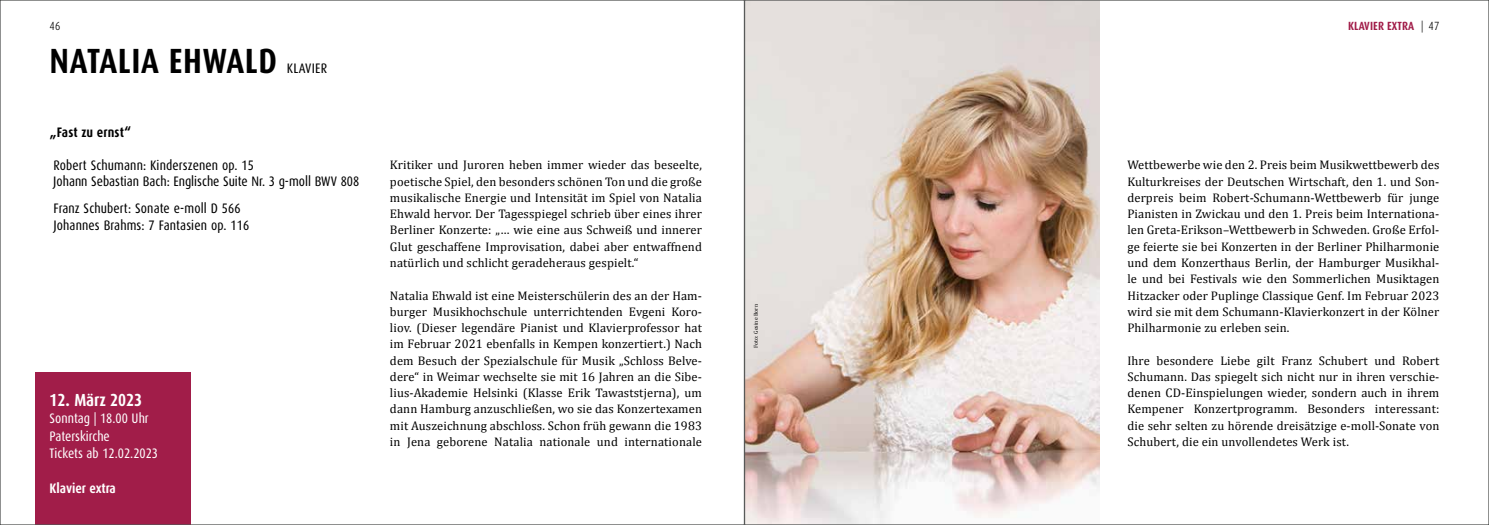
<style>
.page{position:relative;width:1489px;height:525px;background:#fff}
.page>*{position:absolute;margin:0;border:0;box-sizing:border-box;transform-origin:0 0}
.t1{font:700 35px "Dax Condensed";letter-spacing:.02em;color:#000}
.t2{font:700 17.5px "Dax Condensed";color:#fff}
.t3{font:13.75px/16.5px "Dax Condensed";letter-spacing:.01em;color:#000}
.t4{font:13.75px/17.5px "Dax Condensed";color:#fff}
.t5{font:700 13.75px "Dax Condensed";letter-spacing:.01em;color:#000}
.t6{font:700 13.75px "Dax Condensed";color:#fff}
.t7{font:12.5px/16.2px "Cambria";letter-spacing:.01em;color:#000;text-align:justify}
.t8{font:700 11.88px "Dax Condensed";letter-spacing:.01em;color:#a11d49}
.t9{font:300 11.88px "Dax Condensed";color:#000}
.t10{font:5.62px "Cambria";letter-spacing:.01em;color:#000}
.s1{font-weight:300;color:#000}
</style>
<div class="page">
<img style="left:746px;top:2px;width:352px;height:520px">
<div style="left:35px;top:372px;width:156px;height:152px;background:#a11d49"></div>
<p class="t9" style="left:50px;top:20px;width:12px">46</p>
<h1 class="t1" style="left:50px;top:42px;width:229px">NATALIA EHWALD</h1>
<p class="t3" style="left:287px;top:60px;width:42px">KLAVIER</p>
<p class="t5" style="left:50px;top:124px;width:83px">„Fast zu ernst“</p>
<p class="t3" style="left:53px;top:157px;width:307px">Robert Schumann: Kinderszenen op. 15<br>Johann Sebastian Bach: Englische Suite Nr. 3 g-moll BWV 808</p>
<p class="t3" style="left:53px;top:200px;width:197px">Franz Schubert: Sonate e-moll D 566<br>Johannes Brahms: 7 Fantasien op. 116</p>
<h2 class="t2" style="left:50px;top:389px;width:94px">12. März 2023</h2>
<p class="t4" style="left:50px;top:409px;width:110px">Sonntag | 18.00 Uhr<br>Paterskirche<br>Tickets ab 12.02.2023</p>
<p class="t6" style="left:50px;top:480px;width:68px">Klavier extra</p>
<p class="t7" style="left:390px;top:157px;width:313px">Kritiker und Juroren heben immer wieder das beseelte, poetische Spiel, den besonders schönen Ton und die große musikalische Energie und Intensität im Spiel von Natalia Ehwald hervor. Der Tagesspiegel schrieb über eines ihrer Berliner Konzerte: „… wie eine aus Schweiß und innerer Glut geschaffene Improvisation, dabei aber entwaffnend natürlich und schlicht geradeheraus gespielt.“</p>
<p class="t7" style="left:390px;top:287px;width:313px">Natalia Ehwald ist eine Meisterschülerin des an der Ham&shy;burger Musikhochschule unterrichtenden Evgeni Koro&shy;liov. (Dieser legendäre Pianist und Klavierprofessor hat im Februar 2021 ebenfalls in Kempen konzertiert.) Nach dem Besuch der Spezialschule für Musik „Schloss Belve&shy;dere“ in Weimar wechselte sie mit 16 Jahren an die Sibe&shy;lius-Akademie Helsinki (Klasse Erik Tawaststjerna), um dann Hamburg anzuschließen, wo sie das Konzertexamen mit Auszeichnung abschloss. Schon früh gewann die 1983 in Jena geborene Natalia nationale und internationale</p>
<p class="t10" style="left:752px;top:347px;width:45px;rotate:-90deg">Foto: Gesine Born</p>
<p class="t8" style="left:1347px;top:20px;width:93px">KLAVIER EXTRA <span class="s1">| 47</span></p>
<p class="t7" style="left:1127px;top:157px;width:313px">Wettbewerbe wie den 2. Preis beim Musikwettbewerb des Kulturkreises der Deutschen Wirtschaft, den 1. und Son&shy;derpreis beim Robert-Schumann-Wettbewerb für junge Pianisten in Zwickau und den 1. Preis beim Internationa&shy;len Greta-Erikson–Wettbewerb in Schweden. Große Erfol&shy;ge feierte sie bei Konzerten in der Berliner Philharmonie und dem Konzerthaus Berlin, der Hamburger Musikhal&shy;le und bei Festivals wie den Sommerlichen Musiktagen Hitzacker oder Puplinge Classique Genf. Im Februar 2023 wird sie mit dem Schumann-Klavierkonzert in der Kölner Philharmonie zu erleben sein.</p>
<p class="t7" style="left:1127px;top:352px;width:313px">Ihre besondere Liebe gilt Franz Schubert und Robert Schumann. Das spiegelt sich nicht nur in ihren verschie&shy;denen CD-Einspielungen wieder, sondern auch in ihrem Kempener Konzertprogramm. Besonders interessant: die sehr selten zu hörende dreisätzige e-moll-Sonate von Schubert, die ein unvollendetes Werk ist.</p>
</div>
